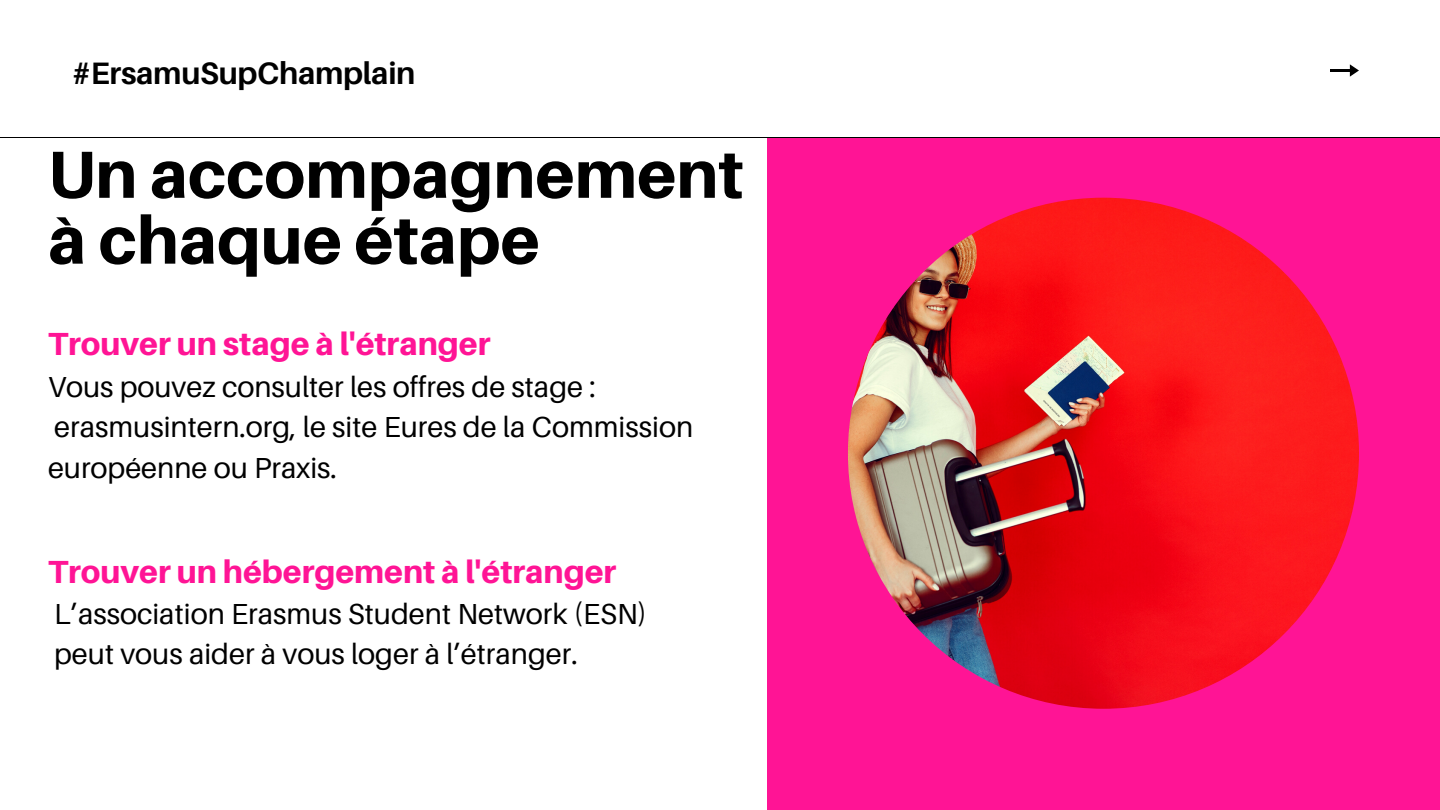
<style>
.page{position:relative;width:1440px;height:810px;background:#fff}
.page>*{position:absolute;margin:0;border:0;box-sizing:border-box;transform-origin:0 0}
.t1{font:800 66.7px/65.9px "Aileron";color:#000}
.t2{font:800 32px "Aileron";color:#ff1495}
.t3{font:700 31px "Aileron";letter-spacing:-.01em;color:#000}
.t4{font:29px/40.5px "Aileron";color:#000}
</style>
<div class="page">
<div style="left:767px;top:137px;width:673px;height:673px;background:#ff1495"></div>
<img style="left:848px;top:198px;width:511px;height:511px;border-radius:50%">
<hr style="left:0;top:137px;width:1440px;height:1px;background:#000">
<svg style="left:1331px;top:64px;width:28px;height:13px"></svg>
<p class="t3" style="left:72px;top:54px;width:345px">#ErsamuSupChamplain</p>
<p class="t1" style="left:48px;top:140px;width:697px">Un accompagnement à chaque étape</p>
<p class="t2" style="left:48px;top:324px;width:444px">Trouver un stage à l'étranger</p>
<p class="t4" style="left:48px;top:366px;width:647px">Vous pouvez consulter les offres de stage : erasmusintern.org, le site Eures de la Commission européenne ou Praxis.</p>
<p class="t2" style="left:48px;top:552px;width:570px">Trouver un hébergement à l'étranger</p>
<p class="t4" style="left:54px;top:593px;width:594px">L’association Erasmus Student Network (ESN) peut vous aider à vous loger à l’étranger.</p>
</div>
